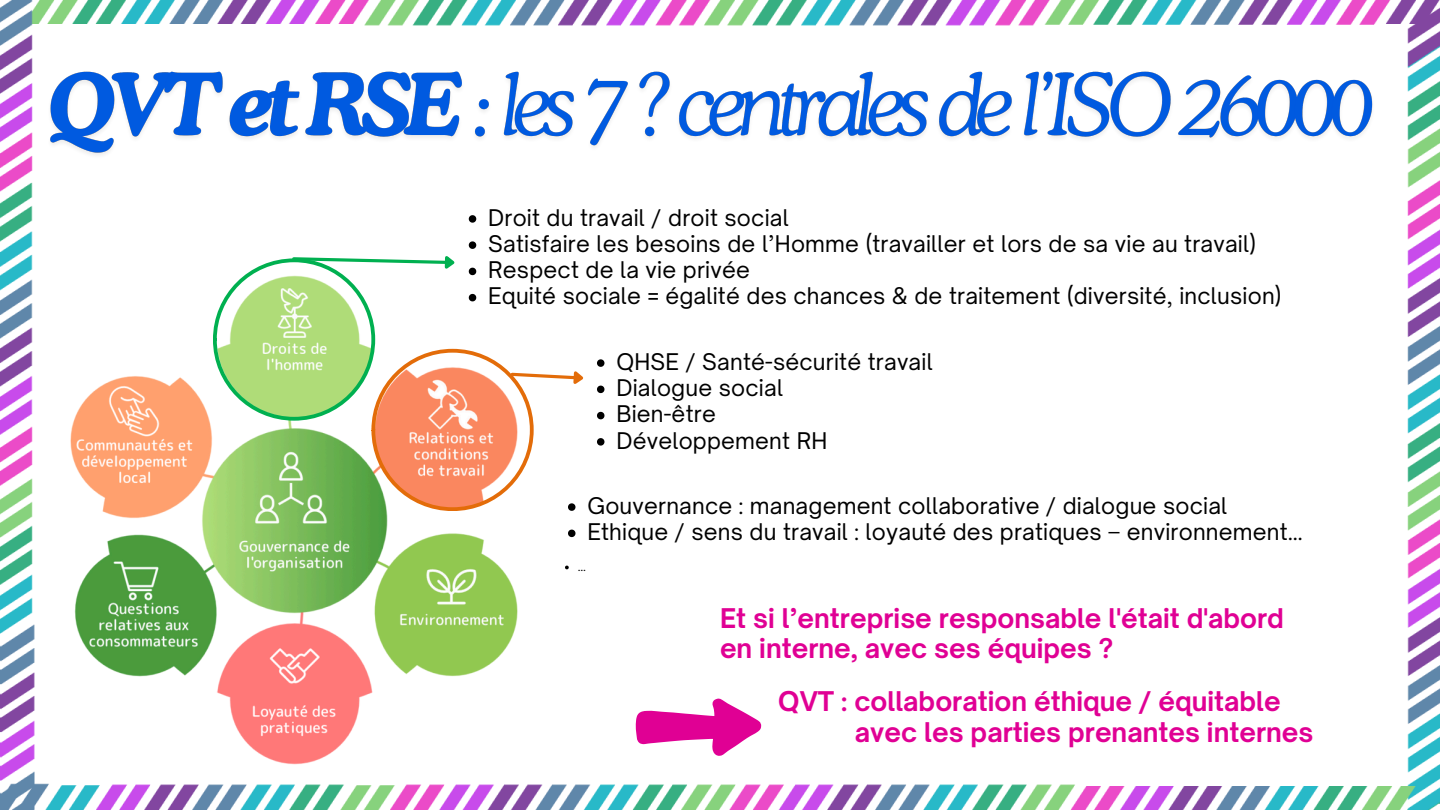
<style>
.page{position:relative;width:1440px;height:810px;background:#fff}
.page>*{position:absolute;margin:0;border:0;box-sizing:border-box;transform-origin:0 0}
.t1{font:700 26px/30.8px "Open Sauce One";color:#e00094}
.t2{font:22px "Open Sauce One";letter-spacing:.01em;color:#000}
.t3{font:12px "Open Sauce One";color:#000}
</style>
<div class="page">
<img style="left:0;top:0;width:1440px;height:810px">
<svg style="left:469px;top:215px;width:7px;height:8px"></svg>
<svg style="left:568px;top:530px;width:8px;height:7px"></svg>
<svg style="left:565px;top:566px;width:4px;height:3px"></svg>
<img style="left:62px;top:268px;width:465px;height:505px">
<svg style="left:213px;top:241px;width:374px;height:270px"></svg>
<div style="left:761px;top:684px;width:598px;height:75px;background:#fff"></div>
<svg style="left:636px;top:698px;width:125px;height:58px"></svg>
<svg style="left:597px;top:359px;width:7px;height:8px"></svg>
<svg style="left:597px;top:386px;width:7px;height:7px"></svg>
<svg style="left:597px;top:412px;width:7px;height:7px"></svg>
<svg style="left:597px;top:438px;width:7px;height:8px"></svg>
<img style="left:43px;top:51px;width:1336px;height:113px">
<p class="t2" style="left:488px;top:204px;width:302px">Droit du travail / droit social</p>
<p class="t2" style="left:488px;top:230px;width:769px">Satisfaire les besoins de l’Homme (travailler et lors de sa vie au travail)</p>
<p class="t2" style="left:488px;top:256px;width:263px">Respect de la vie privée</p>
<p class="t2" style="left:488px;top:282px;width:795px">Equité sociale = égalité des chances &amp; de traitement (diversité, inclusion)</p>
<p class="t2" style="left:616px;top:348px;width:318px">QHSE / Santé-sécurité travail</p>
<p class="t2" style="left:616px;top:374px;width:168px">Dialogue social</p>
<p class="t2" style="left:616px;top:400px;width:101px">Bien-être</p>
<h2 class="t2" style="left:616px;top:427px;width:212px">Développement RH</h2>
<p class="t2" style="left:587px;top:492px;width:641px">Gouvernance : management collaborative / dialogue social</p>
<p class="t2" style="left:587px;top:518px;width:717px">Ethique / sens du travail : loyauté des pratiques – environnement…</p>
<p class="t3" style="left:578px;top:559px;width:10px">…</p>
<h2 class="t1" style="left:720px;top:602px;width:566px">Et si l’entreprise responsable l'était d'abord en interne, avec ses équipes ?</h2>
<p class="t1" style="left:855px;top:686px;width:460px;text-indent:-77px">QVT : collaboration éthique / équitable avec les parties prenantes internes</p>
</div>
